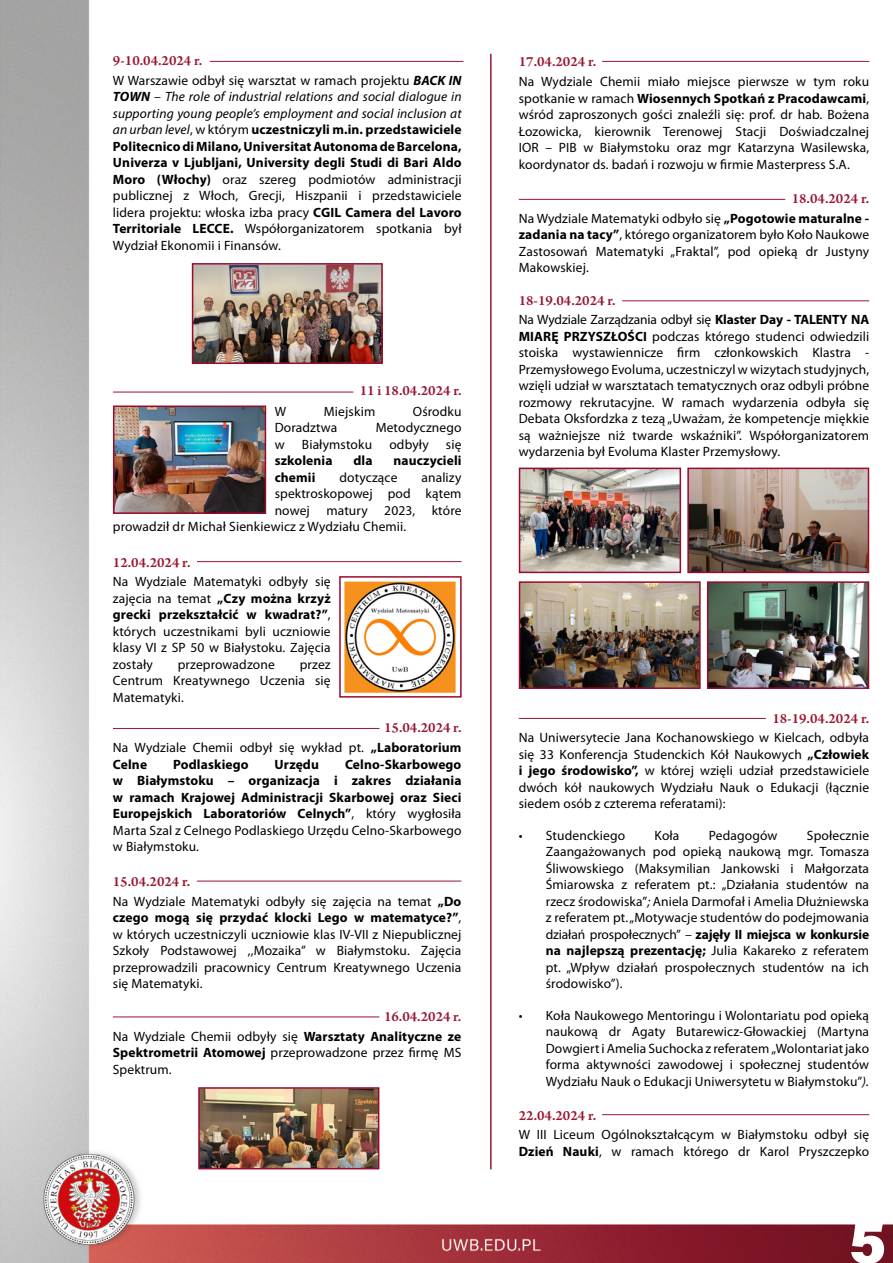
<style>
.page{position:relative;width:893px;height:1263px;background:#fff}
.page>*{position:absolute;margin:0;border:0;box-sizing:border-box;transform-origin:0 0}
.t1{font:61.5px "Acumin Variable Concept";color:#fff}
.t2{font:600 15px "Arno Pro";color:#981732}
.t3{font:13.5px/16.5px "Myriad Pro";letter-spacing:.01em;color:#000;text-align:justify}
.t4{font:700 13.5px/16.5px "Myriad Pro";letter-spacing:.01em;color:#000;text-align:justify}
.s1{font-weight:700;font-style:italic}
.s2{font-style:italic}
.s3{font-weight:700}
.s4{font-weight:400}
</style>
<div class="page">
<img style="left:0;top:0;width:893px;height:1263px">
<hr style="left:490px;top:54px;width:2px;height:1115px;background:#981732">
<hr style="left:602px;top:61px;width:267px;height:1px;background:#981732">
<hr style="left:210px;top:61px;width:253px;height:1px;background:#981732">
<hr style="left:113px;top:392px;width:240px;height:1px;background:#981732">
<hr style="left:519px;top:199px;width:266px;height:1px;background:#981732">
<hr style="left:622px;top:300px;width:247px;height:1px;background:#981732">
<hr style="left:113px;top:728px;width:266px;height:1px;background:#981732">
<img style="left:195px;top:266px;width:185px;height:95px">
<div style="left:192px;top:263px;width:191px;height:101px;border:2px solid #990a2c"></div>
<hr style="left:519px;top:718px;width:247px;height:1px;background:#981732">
<hr style="left:197px;top:561px;width:265px;height:1px;background:#981732">
<img style="left:116px;top:408px;width:147px;height:103px">
<div style="left:113px;top:405px;width:153px;height:109px;border:2px solid #990a2c"></div>
<img style="left:342px;top:579px;width:117px;height:116px">
<div style="left:339px;top:576px;width:123px;height:122px;border:2px solid #990a2c"></div>
<hr style="left:197px;top:881px;width:264px;height:1px;background:#981732">
<hr style="left:113px;top:1016px;width:266px;height:1px;background:#981732">
<img style="left:201px;top:1090px;width:175px;height:76px">
<div style="left:198px;top:1087px;width:181px;height:82px;border:2px solid #990a2c"></div>
<img style="left:522px;top:584px;width:176px;height:102px">
<div style="left:519px;top:581px;width:182px;height:108px;border:2px solid #990a2c"></div>
<img style="left:710px;top:584px;width:156px;height:102px">
<div style="left:707px;top:581px;width:162px;height:108px;border:2px solid #990a2c"></div>
<img style="left:690px;top:471px;width:176px;height:99px">
<div style="left:687px;top:468px;width:182px;height:105px;border:2px solid #990a2c"></div>
<img style="left:522px;top:471px;width:156px;height:99px">
<div style="left:519px;top:468px;width:162px;height:105px;border:2px solid #990a2c"></div>
<hr style="left:602px;top:1114px;width:267px;height:1px;background:#981732">
<p class="t2" style="left:113px;top:52px;width:91px">9-10.04.2024 r.</p>
<p class="t3" style="left:113px;top:72px;width:350px">W Warszawie odbył się warsztat w ramach projektu <span class="s1">BACK IN TOWN</span> <span class="s2">– The role of industrial relations and social dialogue in supporting young people’s employment and social inclusion at an urban level</span>, w którym <span class="s3">uczestniczyli m.in. przedstawiciele Politecnico di Milano, Universitat Autonoma de Barcelona, Univerza v Ljubljani, University degli Studi di Bari Aldo Moro (Włochy)</span> oraz szereg podmiotów administracji publicznej z Włoch, Grecji, Hiszpanii i przedstawiciele lidera projektu: włoska izba pracy <span class="s3">CGIL Camera del Lavoro Territoriale LECCE.</span> Współorganizatorem spotkania był Wydział Ekonomii i Finansów.</p>
<p class="t2" style="left:360px;top:382px;width:103px">11 i 18.04.2024 r.</p>
<p class="t3" style="left:275px;top:403px;width:13px">W</p>
<p class="t3" style="left:324px;top:403px;width:53px">Miejskim</p>
<p class="t3" style="left:413px;top:403px;width:50px">Ośrodku</p>
<p class="t3" style="left:275px;top:419px;width:64px">Doradztwa</p>
<p class="t3" style="left:376px;top:419px;width:87px">Metodycznego</p>
<p class="t3" style="left:275px;top:436px;width:11px">w</p>
<p class="t3" style="left:302px;top:436px;width:72px">Białymstoku</p>
<p class="t3" style="left:389px;top:436px;width:41px">odbyły</p>
<p class="t3" style="left:446px;top:436px;width:17px">się</p>
<p class="t4" style="left:275px;top:452px;width:59px">szkolenia</p>
<p class="t4" style="left:353px;top:452px;width:21px">dla</p>
<p class="t4" style="left:394px;top:452px;width:69px">nauczycieli</p>
<p class="t4" style="left:275px;top:468px;width:42px">chemii</p>
<p class="t3" style="left:339px;top:469px;width:59px">dotyczące</p>
<p class="t3" style="left:421px;top:469px;width:42px">analizy</p>
<p class="t3" style="left:275px;top:485px;width:188px">spektroskopowej pod kątem</p>
<p class="t3" style="left:275px;top:502px;width:188px">nowej matury 2023, które</p>
<p class="t3" style="left:113px;top:518px;width:295px">prowadził dr Michał Sienkiewicz z Wydziału Chemii.</p>
<p class="t2" style="left:113px;top:553px;width:79px">12.04.2024 r.</p>
<p class="t3" style="left:113px;top:573px;width:219px">Na Wydziale Matematyki odbyły się zajęcia na temat <span class="s3">„Czy można krzyż grecki przekształcić w kwadrat?”</span>, których uczestnikami byli uczniowie klasy VI z SP 50 w Białystoku. Zajęcia zostały</p>
<p class="t3" style="left:178px;top:656px;width:99px">przeprowadzone</p>
<p class="t3" style="left:113px;top:656px;width:219px;text-indent:187px">przez Centrum Kreatywnego Uczenia się Matematyki.</p>
<p class="t2" style="left:384px;top:719px;width:79px">15.04.2024 r.</p>
<p class="t3" style="left:113px;top:739px;width:350px">Na Wydziale Chemii odbył się wykład pt. <span class="s3">„Laboratorium<br>Celne</span></p>
<p class="t4" style="left:113px;top:755px;width:350px;text-indent:232px">Celno-Skarbowego w Białymstoku – organizacja i zakres działania w ramach Krajowej Administracji Skarbowej oraz Sieci Europejskich Laboratoriów Celnych”<span class="s4">, który wygłosiła Marta Szal z Celnego Podlaskiego Urzędu Celno-Skarbowego w Białymstoku.</span></p>
<p class="t4" style="left:173px;top:755px;width:77px">Podlaskiego</p>
<p class="t4" style="left:275px;top:755px;width:46px">Urzędu</p>
<p class="t2" style="left:113px;top:873px;width:79px">15.04.2024 r.</p>
<p class="t3" style="left:113px;top:893px;width:350px">Na Wydziale Matematyki odbyły się zajęcia na temat <span class="s3">„Do czego mogą się przydać klocki Lego w matematyce?”</span>, w których uczestniczyli uczniowie klas IV-VII z Niepublicznej Szkoły Podstawowej ,,Mozaika” w Białymstoku. Zajęcia przeprowadzili pracownicy Centrum Kreatywnego Uczenia się Matematyki.</p>
<p class="t2" style="left:384px;top:1008px;width:79px">16.04.2024 r.</p>
<p class="t3" style="left:113px;top:1027px;width:350px">Na Wydziale Chemii odbyły się <span class="s3">Warsztaty Analityczne ze Spektrometrii Atomowej</span> przeprowadzone przez firmę MS Spektrum.</p>
<p class="t2" style="left:519px;top:53px;width:79px">17.04.2024 r.</p>
<p class="t3" style="left:519px;top:73px;width:352px">Na Wydziale Chemii miało miejsce pierwsze w tym roku spotkanie w ramach <span class="s3">Wiosennych Spotkań z Pracodawcami</span>, wśród zaproszonych gości znaleźli się: prof. dr hab. Bożena Łozowicka, kierownik Terenowej Stacji Doświadczalnej IOR – PIB w Białymstoku oraz mgr Katarzyna Wasilewska, koordynator ds. badań i rozwoju w firmie Masterpress S.A.</p>
<p class="t2" style="left:792px;top:190px;width:79px">18.04.2024 r.</p>
<p class="t3" style="left:519px;top:210px;width:352px">Na Wydziale Matematyki odbyło się <span class="s3">„Pogotowie maturalne - zadania na tacy”</span>, którego organizatorem było Koło Naukowe Zastosowań Matematyki „Fraktal”, pod opieką dr Justyny Makowskiej.</p>
<p class="t2" style="left:519px;top:292px;width:98px">18-19.04.2024 r.</p>
<p class="t3" style="left:519px;top:311px;width:352px">Na Wydziale Zarządzania odbył się <span class="s3">Klaster Day - TALENTY NA MIARĘ PRZYSZŁOŚCI</span> podczas którego studenci odwiedzili stoiska wystawiennicze firm członkowskich Klastra - Przemysłowego Evoluma, uczestniczyl w wizytach studyjnych, wzięli udział w warsztatach tematycznych oraz odbyli próbne rozmowy rekrutacyjne. W ramach wydarzenia odbyła się Debata Oksfordzka z tezą „Uważam, że kompetencje miękkie są ważniejsze niż twarde wskaźniki”. Współorganizatorem wydarzenia był Evoluma Klaster Przemysłowy.</p>
<p class="t2" style="left:772px;top:710px;width:98px">18-19.04.2024 r.</p>
<p class="t3" style="left:519px;top:729px;width:352px">Na Uniwersytecie Jana Kochanowskiego w Kielcach, odbyła się 33 Konferencja Studenckich Kół Naukowych <span class="s3">„Człowiek i jego środowisko”,</span> w której wzięli udział przedstawiciele dwóch kół naukowych Wydziału Nauk o Edukacji (łącznie siedem osób z czterema referatami):</p>
<p class="t3" style="left:519px;top:826px;width:108px">• Studenckiego</p>
<p class="t3" style="left:655px;top:826px;width:26px">Koła</p>
<p class="t3" style="left:709px;top:826px;width:70px">Pedagogów</p>
<p class="t3" style="left:546px;top:826px;width:325px;text-indent:261px">Społecznie Zaangażowanych pod opieką naukową mgr. Tomasza Śliwowskiego (Maksymilian Jankowski i Małgorzata Śmiarowska z referatem pt.: „Działania studentów na rzecz środowiska”<span class="s2">;</span> Aniela Darmofał i Amelia Dłużniewska z referatem pt. „Motywacje studentów do podejmowania działań prospołecznych” <span class="s2">–</span> <span class="s3">zajęły II miejsca w konkursie na najlepszą prezentację;</span> Julia Kakareko z referatem pt. „Wpływ działań prospołecznych studentów na ich środowisko”).</p>
<p class="t3" style="left:546px;top:1006px;width:325px;text-indent:-27px">• Koła Naukowego Mentoringu i Wolontariatu pod opieką naukową dr Agaty Butarewicz-Głowackiej (Martyna Dowgiert i Amelia Suchocka z referatem „Wolontariat jako forma aktywności zawodowej i społecznej studentów Wydziału Nauk o Edukacji Uniwersytetu w Białymstoku”<span class="s2">).</span></p>
<p class="t2" style="left:519px;top:1106px;width:79px">22.04.2024 r.</p>
<p class="t3" style="left:519px;top:1126px;width:352px">W III Liceum Ogólnokształcącym w Białymstoku odbył się<br><span class="s3">Dzień Nauki</span>, w ramach którego dr Karol Pryszczepko</p>
<h1 class="t1" style="left:849px;top:1199px;width:39px">5</h1>
</div>
